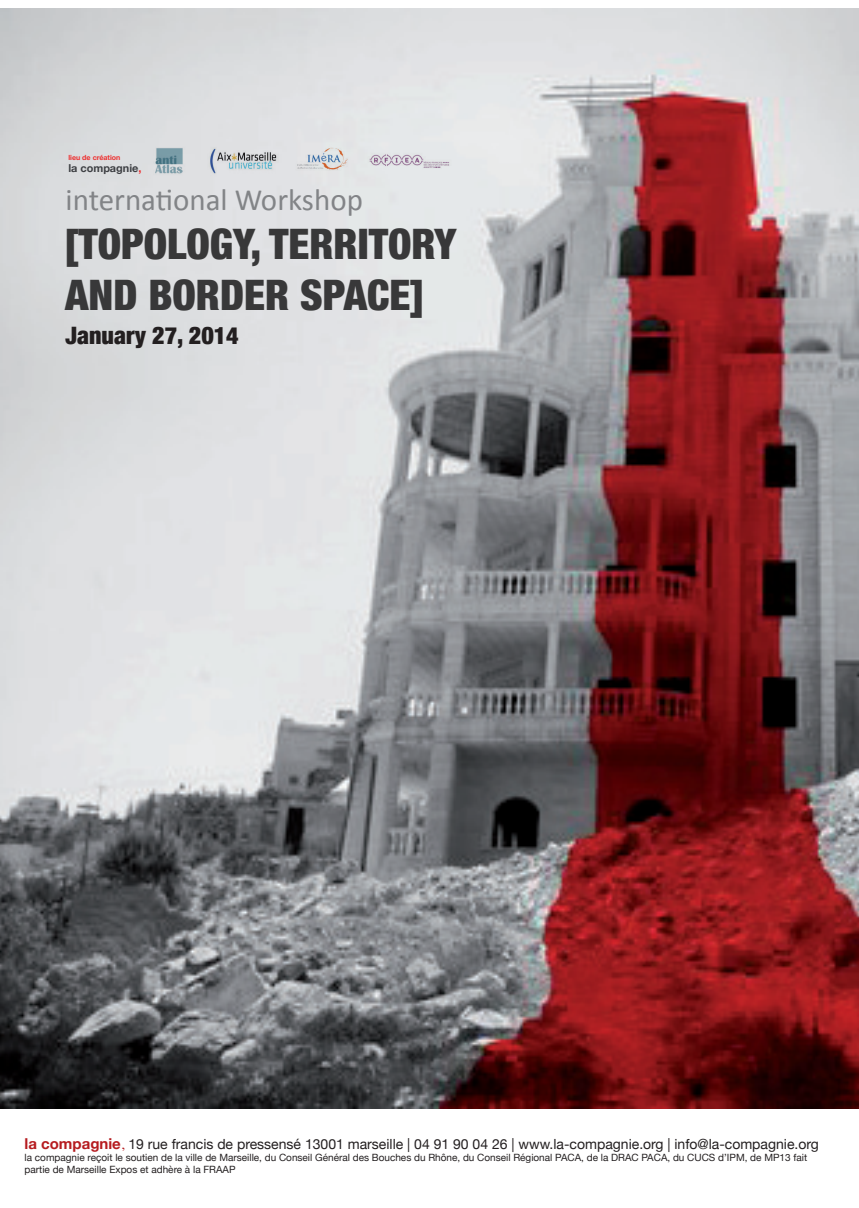
<style>
.page{position:relative;width:859px;height:1208px;background:#fff}
.page>*{position:absolute;margin:0;border:0;box-sizing:border-box;transform-origin:0 0}
.t1{font:900 condensed 42px/50.4px "Helvetica Neue";color:#383839}
.t2{font:31px "Calibri";color:#828487}
.t3{font:900 condensed 24px "Helvetica Neue";color:#231f20}
.t4{font:14px "Helvetica Neue";color:#231f20}
.t5{font:700 10.9px "Helvetica Neue";color:#3d3f43}
.t6{font:10px/12px "Helvetica Neue";color:#231f20}
.t7{font:700 7.1px "Helvetica Neue";color:#ee3030}
.s1{color:#ee3030}
.s2{font-weight:700;font-size:15px;color:#b61c20}
.s3{font-family:"Times";font-size:15px;color:#b61c20}
</style>
<div class="page">
<img style="left:0;top:9px;width:859px;height:1099px">
<img style="left:206px;top:139px;width:81px;height:41px">
<img style="left:362px;top:145px;width:99px;height:31px">
<img style="left:291px;top:140px;width:71px;height:40px">
<img style="left:154px;top:144px;width:32px;height:33px">
<p class="t7" style="left:68px;top:153px;width:54px">lieu de création</p>
<p class="t5" style="left:68px;top:162px;width:75px">la compagnie<span class="s1">,</span></p>
<h2 class="t2" style="left:66px;top:180px;width:299px">international Workshop</h2>
<h1 class="t1" style="left:65px;top:217px;width:393px">[TOPOLOGY, TERRITORY<br>AND BORDER SPACE]</h1>
<h3 class="t3" style="left:66px;top:315px;width:175px">January 27, 2014</h3>
<h3 class="t4" style="left:25px;top:1133px;width:796px"><span class="s2">la compagnie</span><span class="s3">,</span> 19 rue francis de pressensé 13001 marseille | 04 91 90 04 26 | www.la-compagnie.org | info@la-compagnie.org</h3>
<p class="t6" style="left:25px;top:1152px;width:784px">la compagnie reçoit le soutien de la ville de Marseille, du Conseil Général des Bouches du Rhône, du Conseil Régional PACA, de la DRAC PACA, du CUCS d’IPM, de MP13 fait partie de Marseille Expos et adhère à la FRAAP</p>
</div>
